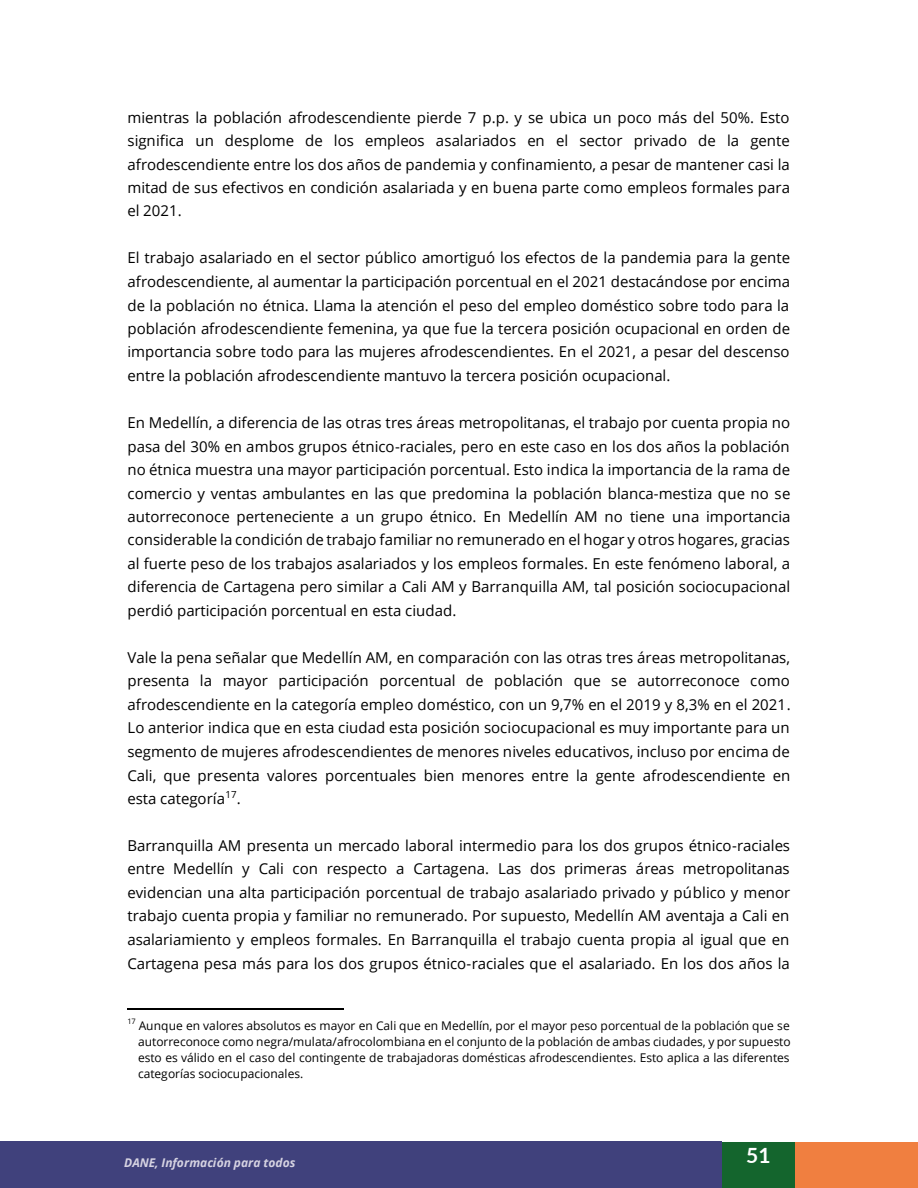
<style>
.page{position:relative;width:918px;height:1188px;background:#fff}
.page>*{position:absolute;margin:0;border:0;box-sizing:border-box;transform-origin:0 0}
.t1{font:700 21px "Lato";color:#fff}
.t2{font:15px/23.5px "Open Sans";color:#000;text-align:justify}
.t3{font:12px/16.2px "Open Sans";color:#000;text-align:justify}
.t4{font:italic 700 12px "Open Sans";color:#d6d3e2}
</style>
<div class="page">
<div style="left:722px;top:1143px;width:73px;height:45px;background:#14652d"></div>
<div style="left:0;top:1141px;width:721px;height:47px;background:#40417c"></div>
<div style="left:795px;top:1142px;width:123px;height:46px;background:#f07f40"></div>
<hr style="left:128px;top:1008px;width:216px;height:1px;background:#000">
<p class="t2" style="left:128px;top:105px;width:664px">mientras la población afrodescendiente pierde 7 p.p. y se ubica un poco más del 50%. Esto significa un desplome de los empleos asalariados en el sector privado de la gente afrodescendiente entre los dos años de pandemia y confinamiento, a pesar de mantener casi la mitad de sus efectivos en condición asalariada y en buena parte como empleos formales para el 2021.</p>
<p class="t2" style="left:128px;top:246px;width:664px">El trabajo asalariado en el sector público amortiguó los efectos de la pandemia para la gente afrodescendiente, al aumentar la participación porcentual en el 2021 destacándose por encima de la población no étnica. Llama la atención el peso del empleo doméstico sobre todo para la población afrodescendiente femenina, ya que fue la tercera posición ocupacional en orden de importancia sobre todo para las mujeres afrodescendientes. En el 2021, a pesar del descenso entre la población afrodescendiente mantuvo la tercera posición ocupacional.</p>
<p class="t2" style="left:128px;top:410px;width:664px">En Medellín, a diferencia de las otras tres áreas metropolitanas, el trabajo por cuenta propia no pasa del 30% en ambos grupos étnico-raciales, pero en este caso en los dos años la población no étnica muestra una mayor participación porcentual. Esto indica la importancia de la rama de comercio y ventas ambulantes en las que predomina la población blanca-mestiza que no se autorreconoce perteneciente a un grupo étnico. En Medellín AM no tiene una importancia considerable la condición de trabajo familiar no remunerado en el hogar y otros hogares, gracias al fuerte peso de los trabajos asalariados y los empleos formales. En este fenómeno laboral, a diferencia de Cartagena pero similar a Cali AM y Barranquilla AM, tal posición sociocupacional perdió participación porcentual en esta ciudad.</p>
<p class="t2" style="left:128px;top:645px;width:665px">Vale la pena señalar que Medellín AM, en comparación con las otras tres áreas metropolitanas, presenta la mayor participación porcentual de población que se autorreconoce como afrodescendiente en la categoría empleo doméstico, con un 9,7% en el 2019 y 8,3% en el 2021.<br>Lo anterior indica que en esta ciudad esta posición sociocupacional es muy importante para un segmento de mujeres afrodescendientes de menores niveles educativos, incluso por encima de Cali, que presenta valores porcentuales bien menores entre la gente afrodescendiente en esta categoría<sup>17</sup>.</p>
<p class="t2" style="left:128px;top:834px;width:664px">Barranquilla AM presenta un mercado laboral intermedio para los dos grupos étnico-raciales entre Medellín y Cali con respecto a Cartagena. Las dos primeras áreas metropolitanas evidencian una alta participación porcentual de trabajo asalariado privado y público y menor trabajo cuenta propia y familiar no remunerado. Por supuesto, Medellín AM aventaja a Cali en asalariamiento y empleos formales. En Barranquilla el trabajo cuenta propia al igual que en Cartagena pesa más para los dos grupos étnico-raciales que el asalariado. En los dos años la</p>
<p class="t3" style="left:138px;top:1017px;width:654px;text-indent:-11px"><sup>17</sup> Aunque en valores absolutos es mayor en Cali que en Medellín, por el mayor peso porcentual de la población que se autorreconoce como negra/mulata/afrocolombiana en el conjunto de la población de ambas ciudades, y por supuesto esto es válido en el caso del contingente de trabajadoras domésticas afrodescendientes. Esto aplica a las diferentes categorías sociocupacionales.</p>
<p class="t4" style="left:124px;top:1154px;width:173px">DANE, Información para todos</p>
<h1 class="t1" style="left:746px;top:1140px;width:26px">51</h1>
</div>
